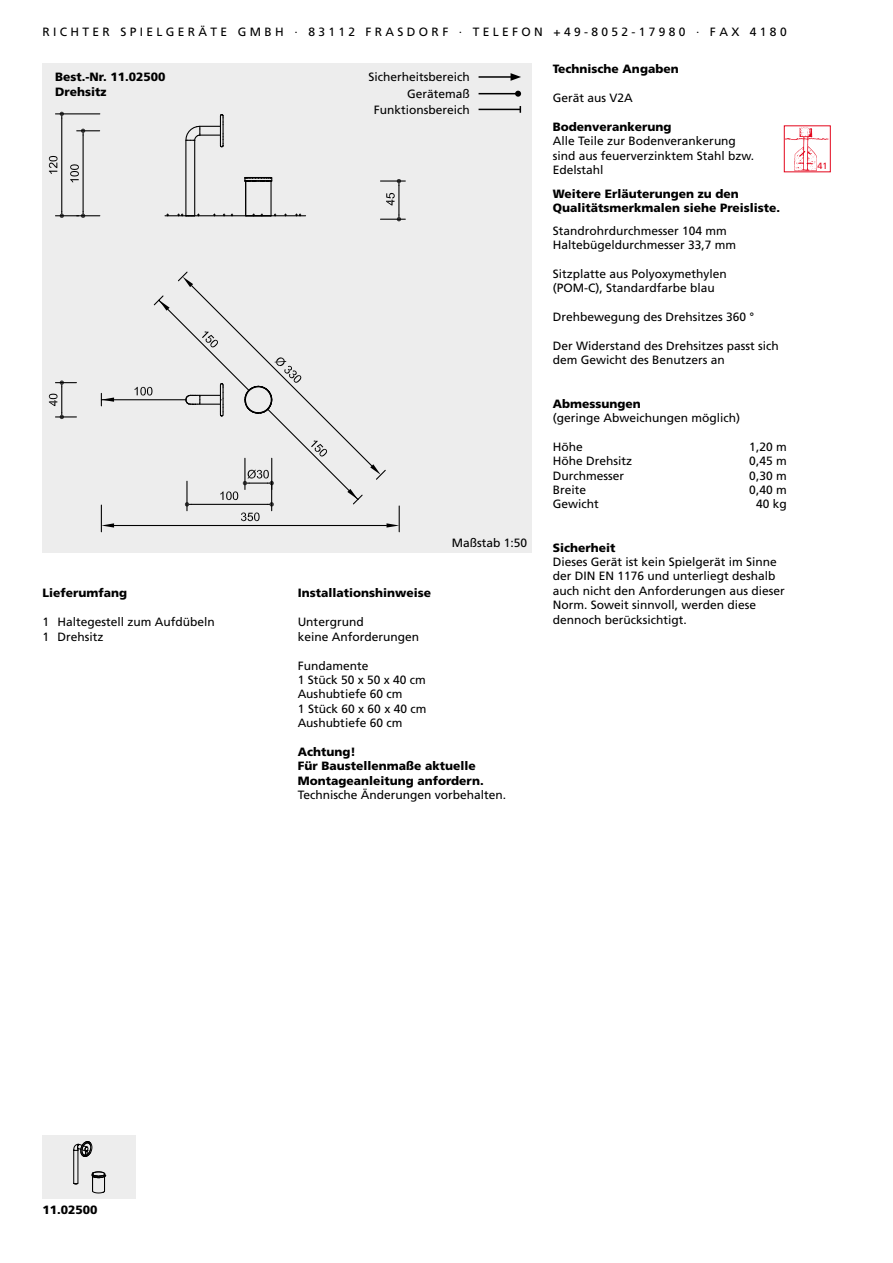
<style>
.page{position:relative;width:893px;height:1263px;background:#fff}
.page>*{position:absolute;margin:0;border:0;box-sizing:border-box;transform-origin:0 0}
.t1{font:12px/14.4px "Frutiger LT Std";color:#000}
.t2{font:900 12px/14.4px "Frutiger LT Std";color:#000}
.t3{font:9px "Frutiger LT Std";color:#e3051b}
</style>
<div class="page">
<div style="left:784px;top:125px;width:47px;height:47px;border:1px solid #e3051b"></div>
<img style="left:785px;top:126px;width:44px;height:46px">
<div style="left:43px;top:64px;width:488px;height:489px;background:#ededed"></div>
<div style="left:43px;top:1135px;width:93px;height:64px;background:#ededed"></div>
<svg style="left:74px;top:1141px;width:32px;height:52px"></svg>
<hr style="left:479px;top:76px;width:34px;height:2px;background:#000">
<svg style="left:511px;top:73px;width:10px;height:8px"></svg>
<hr style="left:479px;top:93px;width:39px;height:1px;background:#000">
<svg style="left:515px;top:91px;width:6px;height:6px"></svg>
<hr style="left:479px;top:109px;width:41px;height:1px;background:#000">
<hr style="left:380px;top:180px;width:25px;height:2px;background:#000">
<hr style="left:398px;top:185px;width:1px;height:30px;background:#000">
<svg style="left:397px;top:179px;width:4px;height:6px"></svg>
<svg style="left:380px;top:215px;width:25px;height:6px"></svg>
<svg style="left:386px;top:193px;width:9px;height:12px"></svg>
<hr style="left:165px;top:215px;width:141px;height:1px;background:#000">
<svg style="left:165px;top:213px;width:5px;height:4px"></svg>
<svg style="left:176px;top:114px;width:58px;height:103px"></svg>
<svg style="left:242px;top:177px;width:35px;height:40px"></svg>
<svg style="left:294px;top:213px;width:8px;height:4px"></svg>
<svg style="left:283px;top:213px;width:5px;height:4px"></svg>
<svg style="left:49px;top:380px;width:27px;height:39px"></svg>
<hr style="left:55px;top:113px;width:45px;height:1px;background:#000">
<hr style="left:61px;top:118px;width:1px;height:94px;background:#000">
<svg style="left:60px;top:112px;width:4px;height:6px"></svg>
<svg style="left:49px;top:156px;width:9px;height:18px"></svg>
<hr style="left:83px;top:135px;width:1px;height:77px;background:#000">
<svg style="left:77px;top:129px;width:23px;height:6px"></svg>
<svg style="left:55px;top:212px;width:45px;height:6px"></svg>
<svg style="left:70px;top:164px;width:9px;height:18px"></svg>
<hr style="left:101px;top:399px;width:85px;height:1px;background:#000">
<hr style="left:114px;top:525px;width:272px;height:1px;background:#000">
<svg style="left:101px;top:505px;width:13px;height:27px"></svg>
<svg style="left:101px;top:393px;width:13px;height:13px"></svg>
<svg style="left:135px;top:271px;width:265px;height:261px"></svg>
<p class="t1" style="left:43px;top:25px;width:746px">R I C H T E R S P I E L G E R Ä T E G M B H · 8 3 1 1 2 F R A S D O R F · T E L E F O N + 4 9 - 8 0 5 2 - 1 7 9 8 0 · F A X 4 1 8 0</p>
<p class="t2" style="left:55px;top:70px;width:112px">Best.-Nr. 11.02500<br>Drehsitz</p>
<p class="t2" style="left:43px;top:586px;width:86px">Lieferumfang</p>
<p class="t1" style="left:43px;top:615px;width:174px">1 Haltegestell zum Aufdübeln<br>1 Drehsitz</p>
<p class="t1" style="left:368px;top:69px;width:103px;line-height:16.2px;text-align:right">Sicherheitsbereich<br>Gerätemaß<br>Funktionsbereich</p>
<p class="t1" style="left:452px;top:535px;width:77px">Maßstab 1:50</p>
<p class="t2" style="left:298px;top:586px;width:135px">Installationshinweise</p>
<p class="t1" style="left:298px;top:615px;width:123px">Untergrund<br>keine Anforderungen</p>
<p class="t1" style="left:298px;top:658px;width:130px">Fundamente<br>1 Stück 50 x 50 x 40 cm<br>Aushubtiefe 60 cm<br>1 Stück 60 x 60 x 40 cm<br>Aushubtiefe 60 cm</p>
<p class="t2" style="left:298px;top:744px;width:188px">Achtung!<br>Für Baustellenmaße aktuelle<br>Montageanleitung anfordern.</p>
<p class="t1" style="left:298px;top:788px;width:210px">Technische Änderungen vorbehalten.</p>
<p class="t2" style="left:553px;top:61px;width:127px">Technische Angaben</p>
<p class="t1" style="left:553px;top:90px;width:82px">Gerät aus V2A</p>
<p class="t2" style="left:553px;top:120px;width:120px">Bodenverankerung</p>
<p class="t1" style="left:553px;top:134px;width:203px">Alle Teile zur Bodenverankerung sind aus feuerverzinktem Stahl bzw.<br>Edelstahl</p>
<p class="t2" style="left:553px;top:186px;width:229px">Weitere Erläuterungen zu den<br>Qualitätsmerkmalen siehe Preisliste.</p>
<p class="t1" style="left:553px;top:223px;width:185px">Standrohrdurchmesser 104 mm<br>Haltebügeldurchmesser 33,7 mm</p>
<p class="t1" style="left:553px;top:267px;width:176px">Sitzplatte aus Polyoxymethylen (POM-C), Standardfarbe blau</p>
<p class="t1" style="left:553px;top:310px;width:203px">Drehbewegung des Drehsitzes 360 °</p>
<p class="t1" style="left:553px;top:339px;width:228px">Der Widerstand des Drehsitzes passt sich dem Gewicht des Benutzers an</p>
<p class="t2" style="left:553px;top:396px;width:90px">Abmessungen</p>
<p class="t1" style="left:553px;top:411px;width:189px">(geringe Abweichungen möglich)</p>
<p class="t1" style="left:553px;top:439px;width:31px">Höhe</p>
<p class="t1" style="left:749px;top:439px;width:39px">1,20 m</p>
<p class="t1" style="left:553px;top:454px;width:81px">Höhe Drehsitz</p>
<p class="t1" style="left:749px;top:454px;width:39px">0,45 m</p>
<p class="t1" style="left:553px;top:468px;width:73px">Durchmesser</p>
<p class="t1" style="left:749px;top:468px;width:39px">0,30 m</p>
<p class="t1" style="left:553px;top:483px;width:35px">Breite</p>
<p class="t1" style="left:749px;top:483px;width:39px">0,40 m</p>
<p class="t1" style="left:553px;top:497px;width:47px">Gewicht</p>
<p class="t1" style="left:756px;top:497px;width:32px">40 kg</p>
<p class="t2" style="left:553px;top:540px;width:64px">Sicherheit</p>
<p class="t1" style="left:553px;top:555px;width:234px">Dieses Gerät ist kein Spielgerät im Sinne der DIN EN 1176 und unterliegt deshalb auch nicht den Anforderungen aus dieser Norm. Soweit sinnvoll, werden diese dennoch berücksichtigt.</p>
<p class="t3" style="left:817px;top:161px;width:12px">41</p>
<p class="t2" style="left:43px;top:1203px;width:57px">11.02500</p>
</div>
